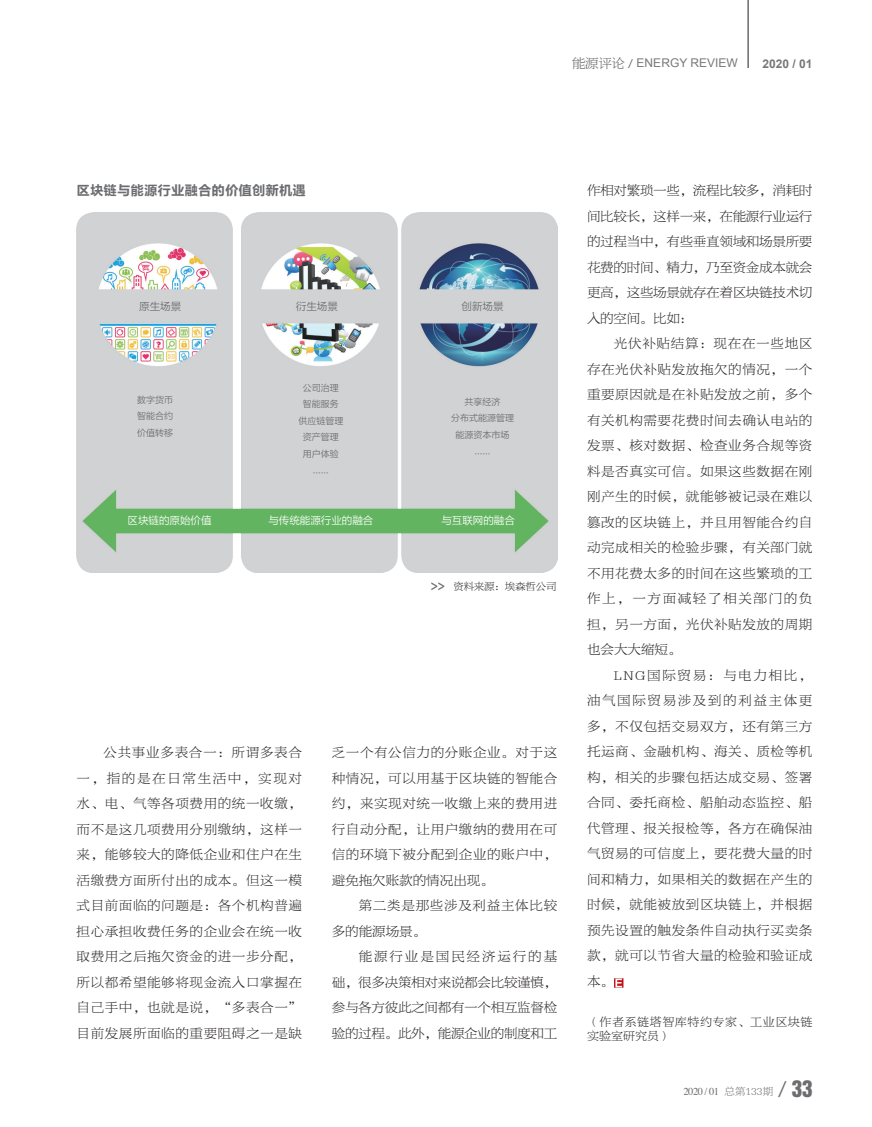
<style>
.page{position:relative;width:872px;height:1127px;background:#fff}
.page>*{position:absolute;margin:0;border:0;box-sizing:border-box;transform-origin:0 0}
.t1{font:21px "Helvetica Inserat LT Std";color:#6c6d70}
.内文{font:13.5px/25.5px "FZBYSK GBK1 0";letter-spacing:.045em;color:#231f20;text-align:justify}
.眉头{font:13.5px "FZLTCHK GBK1 0";color:#6c6d70}
.文章结尾作者{font:12px/14.4px "FZBYSK GBK1 0";letter-spacing:.045em;color:#231f20}
.t2{font:12px "Arial";color:#76787b}
.t3{font:700 12px "Arial";color:#76787b}
.文章结尾作者-2{font:10.5px "FZLTXIHJW GB1 0";color:#fff}
.t4{font:10.5px "Times";letter-spacing:-.05em;color:#6c6d70}
.文章结尾作者-3{font:10.5px "FZLTXIHJW GB1 0";color:#6c6d70}
.图说{font:10.5px "FZBYSK GBK1 0";letter-spacing:-.02em;color:#231f20}
.图说-2{font:10.5px "FZLTCHK GBK1 0";color:#6c6d70}
.文章结尾作者-4{font:9px "FZLTXIHJW GB1 0";color:#6c6d70}
.s1{font-family:"FZBYSK GBK1 0";font-size:13.5px;color:#57585a}
.s2{font-family:"FZBYSK GBK1 0"}
.s3{font-family:"FZBYSK GBK1 0";font-size:24px}
</style>
<div class="page">
<hr style="left:748px;top:0;width:1px;height:68px;background:#231f20">
<img style="left:77px;top:212px;width:480px;height:360px">
<div style="left:121px;top:294px;width:78px;height:24px;background:#d1d2d4"></div>
<div style="left:115px;top:374px;width:78px;height:63px;background:#d1d2d4"></div>
<div style="left:115px;top:510px;width:401px;height:20px;background:#63b461"></div>
<div style="left:426px;top:374px;width:104px;height:81px;background:#d1d2d4"></div>
<div style="left:281px;top:374px;width:78px;height:110px;background:#d1d2d4"></div>
<div style="left:281px;top:294px;width:78px;height:24px;background:#d1d2d4"></div>
<div style="left:441px;top:294px;width:78px;height:24px;background:#d1d2d4"></div>
<svg style="left:614px;top:978px;width:9px;height:10px"></svg>
<p class="t2" style="left:572px;top:55px;width:167px"><span class="s1">能源评论 /</span> ENERGY REVIEW</p>
<p class="t3" style="left:762px;top:56px;width:52px">2020 / 01</p>
<p class="眉头" style="left:77px;top:183px;width:231px">区块链与能源行业融合的价值创新机遇</p>
<p class="文章结尾作者-3" style="left:139px;top:301px;width:43px">原生场景</p>
<p class="文章结尾作者-4" style="left:137px;top:395px;width:37px">数字货币</p>
<p class="文章结尾作者-4" style="left:137px;top:411px;width:37px">智能合约</p>
<p class="文章结尾作者-4" style="left:137px;top:428px;width:37px">价值转移</p>
<p class="文章结尾作者-3" style="left:296px;top:301px;width:43px">衍生场景</p>
<p class="文章结尾作者-3" style="left:461px;top:301px;width:43px">创新场景</p>
<p class="文章结尾作者-4" style="left:303px;top:383px;width:37px">公司治理</p>
<p class="文章结尾作者-4" style="left:303px;top:399px;width:37px">智能服务</p>
<p class="文章结尾作者-4" style="left:298px;top:416px;width:46px">供应链管理</p>
<p class="文章结尾作者-4" style="left:303px;top:432px;width:37px">资产管理</p>
<p class="文章结尾作者-4" style="left:303px;top:449px;width:37px">用户体验</p>
<p class="文章结尾作者-4" style="left:313px;top:465px;width:18px">......</p>
<p class="文章结尾作者-4" style="left:464px;top:397px;width:37px">共享经济</p>
<p class="文章结尾作者-4" style="left:451px;top:413px;width:64px">分布式能源管理</p>
<p class="文章结尾作者-4" style="left:455px;top:430px;width:55px">能源资本市场</p>
<p class="文章结尾作者-4" style="left:474px;top:446px;width:18px">......</p>
<p class="文章结尾作者-2" style="left:128px;top:514px;width:85px">区块链的原始价值</p>
<p class="文章结尾作者-2" style="left:268px;top:514px;width:106px">与传统能源行业的融合</p>
<p class="文章结尾作者-2" style="left:441px;top:514px;width:75px">与互联网的融合</p>
<p class="图说-2" style="left:431px;top:580px;width:16px">&gt;&gt;</p>
<p class="图说" style="left:453px;top:580px;width:105px">资料来源：埃森哲公司</p>
<p class="内文" style="left:77px;top:740px;width:227px;text-indent:27px">公共事业多表合一：所谓多表合一，指的是在日常生活中，实现对水、电、气等各项费用的统一收缴，而不是这几项费用分别缴纳，这样一来，能够较大的降低企业和住户在生活缴费方面所付出的成本。但这一模式目前面临的问题是：各个机构普遍担心承担收费任务的企业会在统一收取费用之后拖欠资金的进一步分配，所以都希望能够将现金流入口掌握在自己手中，也就是说，“多表合一”目前发展所面临的重要阻碍之一是缺</p>
<p class="内文" style="left:332px;top:740px;width:227px">乏一个有公信力的分账企业。对于这种情况，可以用基于区块链的智能合约，来实现对统一收缴上来的费用进行自动分配，让用户缴纳的费用在可信的环境下被分配到企业的账户中，避免拖欠账款的情况出现。</p>
<p class="内文" style="left:332px;top:893px;width:227px;text-indent:27px">第二类是那些涉及利益主体比较多的能源场景。</p>
<p class="内文" style="left:332px;top:944px;width:227px;text-indent:27px">能源行业是国民经济运行的基础，很多决策相对来说都会比较谨慎，参与各方彼此之间都有一个相互监督检验的过程。此外，能源企业的制度和工</p>
<p class="内文" style="left:587px;top:178px;width:227px">作相对繁琐一些，流程比较多，消耗时间比较长，这样一来，在能源行业运行的过程当中，有些垂直领域和场景所要花费的时间、精力，乃至资金成本就会更高，这些场景就存在着区块链技术切入的空间。比如：</p>
<p class="内文" style="left:587px;top:331px;width:227px;text-indent:27px">光伏补贴结算：现在在一些地区存在光伏补贴发放拖欠的情况，一个重要原因就是在补贴发放之前，多个有关机构需要花费时间去确认电站的发票、核对数据、检查业务合规等资料是否真实可信。如果这些数据在刚刚产生的时候，就能够被记录在难以篡改的区块链上，并且用智能合约自动完成相关的检验步骤，有关部门就不用花费太多的时间在这些繁琐的工作上，一方面减轻了相关部门的负担，另一方面，光伏补贴发放的周期也会大大缩短。</p>
<p class="内文" style="left:587px;top:663px;width:227px;text-indent:27px">LNG国际贸易：与电力相比，油气国际贸易涉及到的利益主体更多，不仅包括交易双方，还有第三方托运商、金融机构、海关、质检等机构，相关的步骤包括达成交易、签署合同、委托商检、船舶动态监控、船代管理、报关报检等，各方在确保油气贸易的可信度上，要花费大量的时间和精力，如果相关的数据在产生的时候，就能被放到区块链上，并根据预先设置的触发条件自动执行买卖条款，就可以节省大量的检验和验证成本。</p>
<p class="文章结尾作者" style="left:587px;top:1015px;width:227px">（作者系链塔智库特约专家、工业区块链实验室研究员）</p>
<p class="t4" style="left:683px;top:1082px;width:91px">2020 / 01 <span class="s2">总第133期</span></p>
<h1 class="t1" style="left:777px;top:1076px;width:37px"><span class="s3">/</span>33</h1>
</div>
